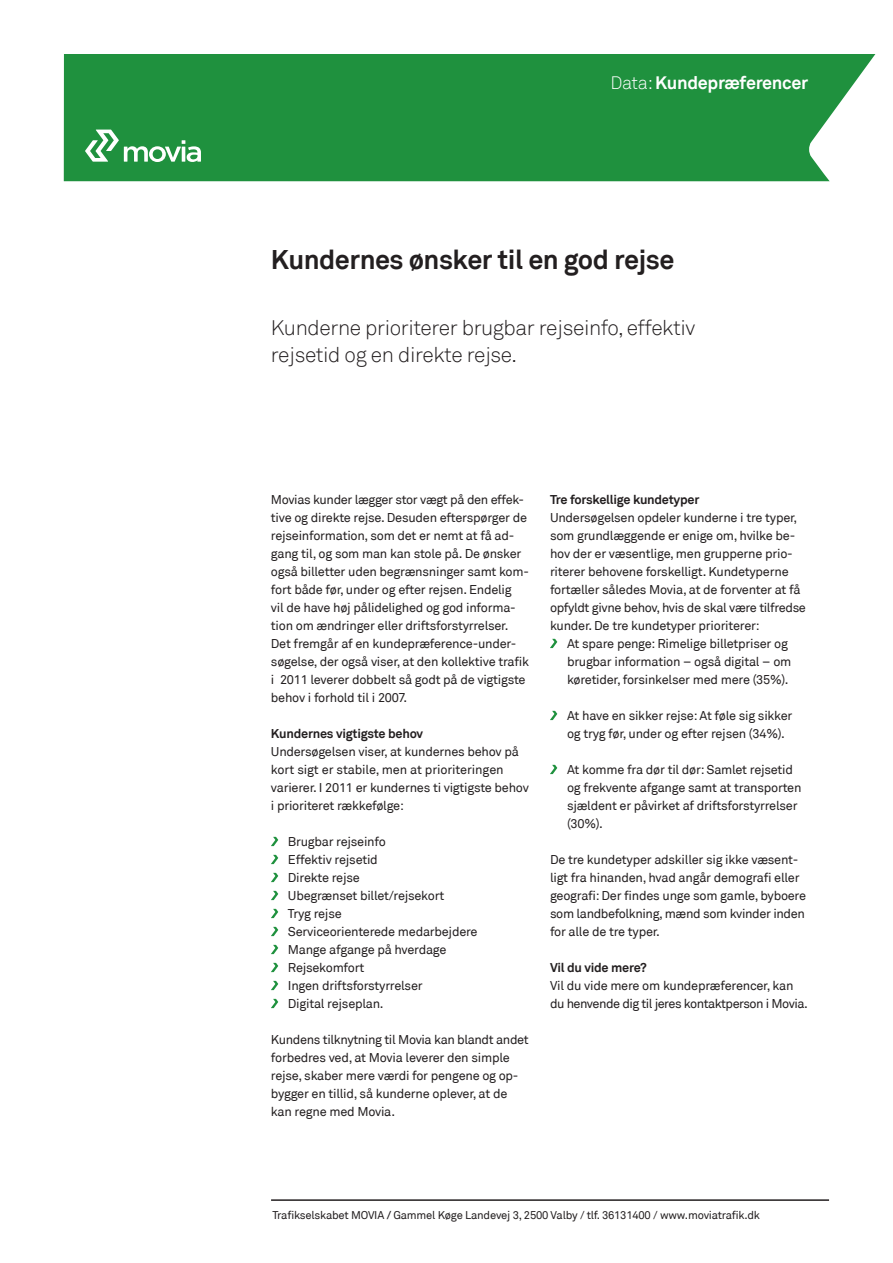
<style>
.page{position:relative;width:893px;height:1263px;background:#fff}
.page>*{position:absolute;margin:0;border:0;box-sizing:border-box;transform-origin:0 0}
.overskrift{font:27px "Akkurat Bold Movia";color:#231f20}
.underoverskrift{font:21px/27px "Akkurat Light Movia";color:#231f20}
.t1{font:18px "Akkurat Bold Movia";color:#fff}
.brød{font:12.75px/18px "Akkurat Movia";color:#231f20}
.brød-2{font:12.75px/18px "Akkurat Movia";letter-spacing:-.02em;color:#231f20}
.brød_fed{font:12.75px "Akkurat Bold Movia";color:#231f20}
.t2{font:11.25px "Akkurat Movia";color:#231f20}
.s1{font-family:"Akkurat Light Movia"}
.s2{font-family:"Akkurat Bold Movia"}
</style>
<div class="page">
<div style="left:64px;top:54px;width:811px;height:127px;background:#1f913e"></div>
<svg style="left:85px;top:130px;width:116px;height:32px"></svg>
<hr style="left:271px;top:1199px;width:558px;height:2px;background:#231f20">
<svg style="left:271px;top:837px;width:7px;height:9px"></svg>
<svg style="left:271px;top:855px;width:7px;height:9px"></svg>
<svg style="left:271px;top:873px;width:7px;height:9px"></svg>
<svg style="left:271px;top:891px;width:7px;height:9px"></svg>
<svg style="left:271px;top:909px;width:7px;height:9px"></svg>
<svg style="left:271px;top:927px;width:7px;height:9px"></svg>
<svg style="left:271px;top:945px;width:7px;height:9px"></svg>
<svg style="left:271px;top:963px;width:7px;height:9px"></svg>
<svg style="left:271px;top:981px;width:7px;height:9px"></svg>
<svg style="left:271px;top:999px;width:7px;height:9px"></svg>
<svg style="left:550px;top:639px;width:7px;height:9px"></svg>
<svg style="left:550px;top:711px;width:7px;height:9px"></svg>
<svg style="left:550px;top:765px;width:7px;height:9px"></svg>
<h3 class="t1" style="left:610px;top:72px;width:199px"><span class="s1">Data:</span> Kundepræferencer</h3>
<p class="overskrift" style="left:271px;top:243px;width:405px">Kundernes ønsker til en god rejse</p>
<p class="underoverskrift" style="left:271px;top:315px;width:425px">Kunderne prioriterer brugbar rejseinfo, effektiv rejsetid og en direkte rejse.</p>
<p class="brød" style="left:271px;top:491px;width:257px">Movias kunder lægger stor vægt på den effek&shy;tive og direkte rejse. Desuden efterspørger de rejseinformation, som det er nemt at få ad&shy;gang til, og som man kan stole på. De ønsker</p>
<p class="brød" style="left:271px;top:563px;width:259px">også billetter uden begrænsninger samt kom-</p>
<p class="brød" style="left:271px;top:581px;width:259px">fort både før, under og efter rejsen. Endelig<br>vil de have høj pålidelighed og god informa&shy;tion om ændringer eller driftsforstyrrelser.<br>Det fremgår af en kundepræference-under&shy;søgelse, der også viser, at den kollektive trafik i 2011 leverer dobbelt så godt på de vigtigste behov i forhold til i 2007.</p>
<p class="brød_fed" style="left:271px;top:725px;width:153px">Kundernes vigtigste behov</p>
<p class="brød" style="left:271px;top:743px;width:249px">Undersøgelsen viser, at kundernes behov på kort sigt er stabile, men at prioriteringen</p>
<p class="brød" style="left:271px;top:779px;width:259px">varierer. I 2011 er kundernes ti vigtigste behov i prioriteret rækkefølge:</p>
<p class="brød" style="left:288px;top:833px;width:99px">Brugbar rejseinfo</p>
<p class="brød" style="left:288px;top:851px;width:91px">Effektiv rejsetid</p>
<p class="brød" style="left:288px;top:869px;width:73px">Direkte rejse</p>
<p class="brød" style="left:288px;top:887px;width:158px">Ubegrænset billet/rejsekort</p>
<p class="brød" style="left:288px;top:905px;width:55px">Tryg rejse</p>
<p class="brød" style="left:288px;top:923px;width:191px">Serviceorienterede medarbejdere</p>
<p class="brød" style="left:288px;top:941px;width:160px">Mange afgange på hverdage</p>
<p class="brød" style="left:288px;top:959px;width:78px">Rejsekomfort</p>
<p class="brød" style="left:288px;top:977px;width:136px">Ingen driftsforstyrrelser</p>
<p class="brød" style="left:288px;top:995px;width:97px">Digital rejseplan.</p>
<p class="brød" style="left:271px;top:1031px;width:259px">Kundens tilknytning til Movia kan blandt andet forbedres ved, at Movia leverer den simple</p>
<p class="brød" style="left:271px;top:1067px;width:249px">rejse, skaber mere værdi for pengene og op&shy;bygger en tillid, så kunderne oplever, at de kan regne med Movia.</p>
<p class="brød_fed" style="left:550px;top:491px;width:151px">Tre forskellige kundetyper</p>
<p class="brød" style="left:550px;top:509px;width:257px">Undersøgelsen opdeler kunderne i tre typer, som grundlæggende er enige om, hvilke be&shy;hov der er væsentlige, men grupperne prio&shy;riterer behovene forskelligt. Kundetyperne fortæller således Movia, at de forventer at få opfyldt givne behov, hvis de skal være tilfredse kunder. De tre kundetyper prioriterer:</p>
<p class="brød" style="left:567px;top:635px;width:226px">At spare penge: Rimelige billetpriser og brugbar information – også digital – om køretider, forsinkelser med mere (35%).</p>
<p class="brød" style="left:567px;top:707px;width:227px">At have en sikker rejse: At føle sig sikker og tryg før, under og efter rejsen (34%).</p>
<p class="brød" style="left:567px;top:761px;width:236px">At komme fra dør til dør: Samlet rejsetid og frekvente afgange samt at transporten sjældent er påvirket af driftsforstyrrelser (30%).</p>
<p class="brød" style="left:550px;top:851px;width:257px">De tre kundetyper adskiller sig ikke væsent&shy;ligt fra hinanden, hvad angår demografi eller geografi: Der findes unge som gamle, byboere som landbefolkning, mænd som kvinder inden for alle de tre typer.</p>
<p class="brød_fed" style="left:550px;top:959px;width:98px">Vil du vide mere?</p>
<p class="brød-2" style="left:550px;top:977px;width:259px">Vil du vide mere om kundepræferencer, kan du henvende dig til jeres kontaktperson i Movia.</p>
<p class="t2" style="left:272px;top:1209px;width:489px">Trafikselskabet MOVIA <span class="s2">/</span> Gammel Køge Landevej 3, 2500 Valby / tlf. 36131400 / www.moviatrafik.dk</p>
</div>
